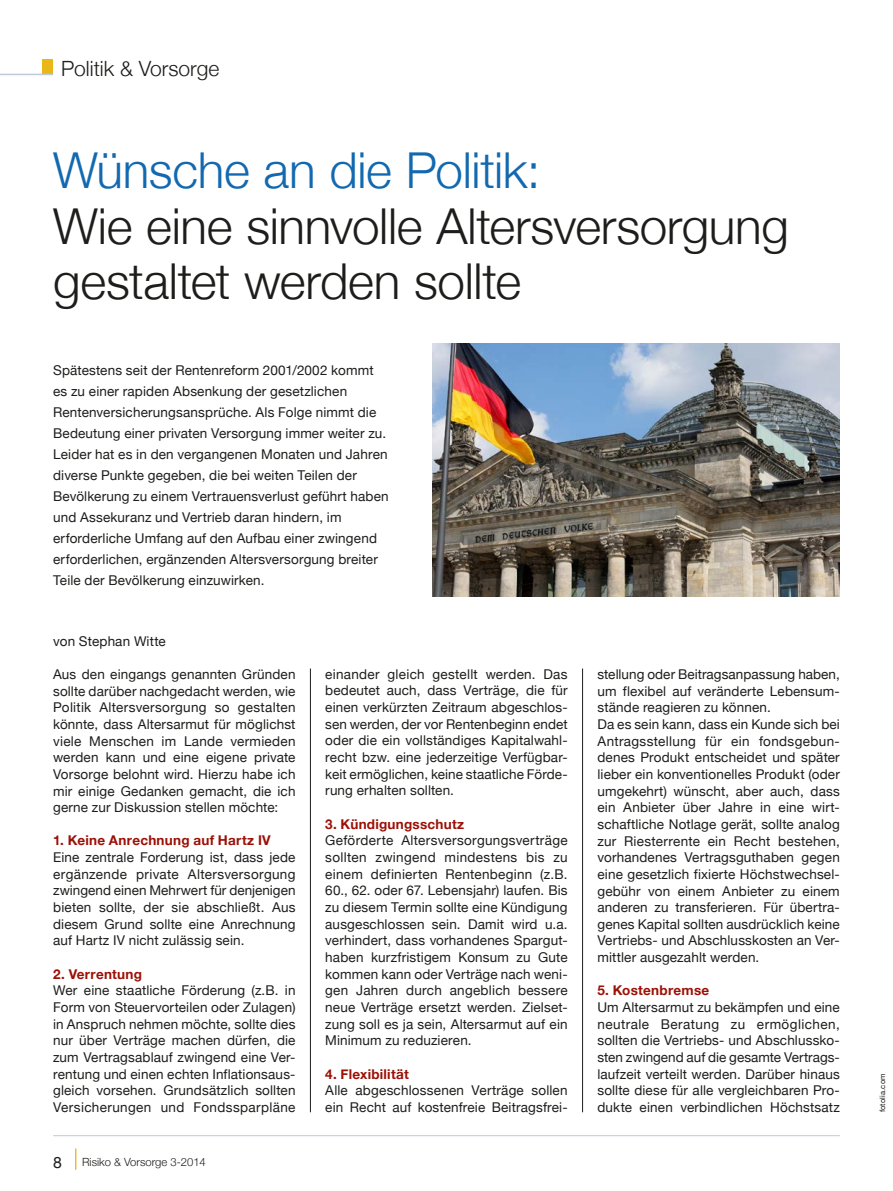
<style>
.page{position:relative;width:893px;height:1191px;background:#fff}
.page>*{position:absolute;margin:0;border:0;box-sizing:border-box;transform-origin:0 0}
.t1{font:300 49.5px/55.5px "Helvetica Neue";letter-spacing:-.005em;color:#1d1d1b}
.t2{font:300 49.5px "Helvetica Neue";letter-spacing:-.01em;color:#1269b0}
.t3{font:300 21px "Helvetica Neue";color:#1d1d1b}
.t4{font:15.75px "Helvetica Neue";color:#1d1d1b}
.t5{font:13.5px/16.6px "Helvetica Neue";letter-spacing:.01em;color:#1d1d1b;text-align:justify}
.t6{font:700 13.5px "Helvetica Neue";letter-spacing:.02em;color:#9c1006}
.t7{font:300 11.25px "Helvetica Neue";color:#1d1d1b}
.t8{font:7.5px "Helvetica Neue";letter-spacing:.02em;color:#1d1d1b}
</style>
<div class="page">
<hr style="left:53px;top:1135px;width:787px;height:1px;background:#c0c9d9">
<svg style="left:75px;top:1148px;width:1px;height:21px"></svg>
<div style="left:43px;top:60px;width:10px;height:14px;background:#e9b717"></div>
<hr style="left:0;top:74px;width:53px;height:1px;background:#c0c9d9">
<hr style="left:310px;top:668px;width:1px;height:444px;background:#1d1d1b">
<hr style="left:582px;top:668px;width:1px;height:444px;background:#1d1d1b">
<img style="left:432px;top:344px;width:408px;height:252px">
<h2 class="t3" style="left:61px;top:55px;width:160px">Politik &amp; Vorsorge</h2>
<h1 class="t2" style="left:53px;top:140px;width:489px">Wünsche an die Politik:</h1>
<h1 class="t1" style="left:53px;top:197px;width:737px">Wie eine sinnvolle Altersversorgung gestaltet werden sollte</h1>
<p class="t5" style="left:53px;top:359px;width:337px;line-height:21px;text-align:left">Spätestens seit der Rentenreform 2001/2002 kommt es zu einer rapiden Absenkung der gesetzlichen Rentenversicherungsansprüche. Als Folge nimmt die Bedeutung einer privaten Versorgung immer weiter zu.<br>Leider hat es in den vergangenen Monaten und Jahren diverse Punkte gegeben, die bei weiten Teilen der Bevölkerung zu einem Vertrauensverlust geführt haben und Assekuranz und Vertrieb daran hindern, im erforderliche Umfang auf den Aufbau einer zwingend erforderlichen, ergänzenden Altersversorgung breiter Teile der Bevölkerung einzuwirken.</p>
<p class="t5" style="left:53px;top:632px;width:114px">von Stephan Witte</p>
<p class="t5" style="left:53px;top:665px;width:244px">Aus den eingangs genannten Gründen sollte darüber nachgedacht werden, wie Politik Altersversorgung so gestalten könnte, dass Altersarmut für möglichst viele Menschen im Lande vermieden werden kann und eine eigene private Vorsorge belohnt wird. Hierzu habe ich mir einige Gedanken gemacht, die ich gerne zur Diskussion stellen möchte:</p>
<p class="t6" style="left:53px;top:832px;width:219px">1. Keine Anrechnung auf Hartz IV</p>
<p class="t5" style="left:53px;top:848px;width:244px">Eine zentrale Forderung ist, dass jede ergänzende private Altersversorgung zwingend einen Mehrwert für denjenigen bieten sollte, der sie abschließt. Aus diesem Grund sollte eine Anrechnung auf Hartz IV nicht zulässig sein.</p>
<p class="t6" style="left:53px;top:965px;width:90px">2. Verrentung</p>
<p class="t5" style="left:53px;top:982px;width:244px">Wer eine staatliche Förderung (z.B. in Form von Steuervorteilen oder Zulagen) in Anspruch nehmen möchte, sollte dies nur über Verträge machen dürfen, die zum Vertragsablauf zwingend eine Ver&shy;rentung und einen echten Inflationsaus&shy;gleich vorsehen. Grundsätzlich sollten Versicherungen und Fondssparpläne</p>
<p class="t4" style="left:53px;top:1152px;width:10px">8</p>
<p class="t7" style="left:82px;top:1154px;width:125px">Risiko &amp; Vorsorge 3-2014</p>
<p class="t5" style="left:325px;top:665px;width:244px">einander gleich gestellt werden. Das bedeutet auch, dass Verträge, die für einen verkürzten Zeitraum abgeschlos&shy;sen werden, der vor Rentenbeginn endet oder die ein vollständiges Kapitalwahl&shy;recht bzw. eine jederzeitige Verfügbar&shy;keit ermöglichen, keine staatliche Förde&shy;rung erhalten sollten.</p>
<p class="t6" style="left:325px;top:815px;width:141px">3. Kündigungsschutz</p>
<p class="t5" style="left:325px;top:832px;width:244px">Geförderte Altersversorgungsverträge sollten zwingend mindestens bis zu einem definierten Rentenbeginn (z.B.<br>60., 62. oder 67. Lebensjahr) laufen. Bis zu diesem Termin sollte eine Kündigung ausgeschlossen sein. Damit wird u.a. verhindert, dass vorhandenes Spargut&shy;haben kurzfristigem Konsum zu Gute kommen kann oder Verträge nach weni&shy;gen Jahren durch angeblich bessere neue Verträge ersetzt werden. Zielset&shy;zung soll es ja sein, Altersarmut auf ein Minimum zu reduzieren.</p>
<p class="t6" style="left:325px;top:1065px;width:85px">4. Flexibilität</p>
<p class="t5" style="left:325px;top:1081px;width:244px">Alle abgeschlossenen Verträge sollen ein Recht auf kostenfreie Beitragsfrei-</p>
<p class="t5" style="left:597px;top:665px;width:244px;text-align:left">stellung oder Beitragsanpassung haben, um flexibel auf veränderte Lebensum&shy;stände reagieren zu können.<br>Da es sein kann, dass ein Kunde sich bei Antragsstellung für ein fondsgebun&shy;denes Produkt entscheidet und später lieber ein konventionelles Produkt (oder umgekehrt) wünscht, aber auch, dass ein Anbieter über Jahre in eine wirt&shy;schaftliche Notlage gerät, sollte analog zur Riesterrente ein Recht bestehen, vorhandenes Vertragsguthaben gegen eine gesetzlich fixierte Höchstwechsel&shy;gebühr von einem Anbieter zu einem anderen zu transferieren. Für übertra&shy;genes Kapital sollten ausdrücklich keine Vertriebs- und Abschlusskosten an Ver&shy;mittler ausgezahlt werden.</p>
<p class="t6" style="left:597px;top:982px;width:113px">5. Kostenbremse</p>
<p class="t5" style="left:597px;top:998px;width:244px">Um Altersarmut zu bekämpfen und eine neutrale Beratung zu ermöglichen, sollten die Vertriebs- und Abschlussko&shy;sten zwingend auf die gesamte Vertrags&shy;laufzeit verteilt werden. Darüber hinaus sollte diese für alle vergleichbaren Pro&shy;dukte einen verbindlichen Höchstsatz</p>
<p class="t8" style="left:878px;top:1112px;width:40px;rotate:-90deg">fotolia.com</p>
</div>
